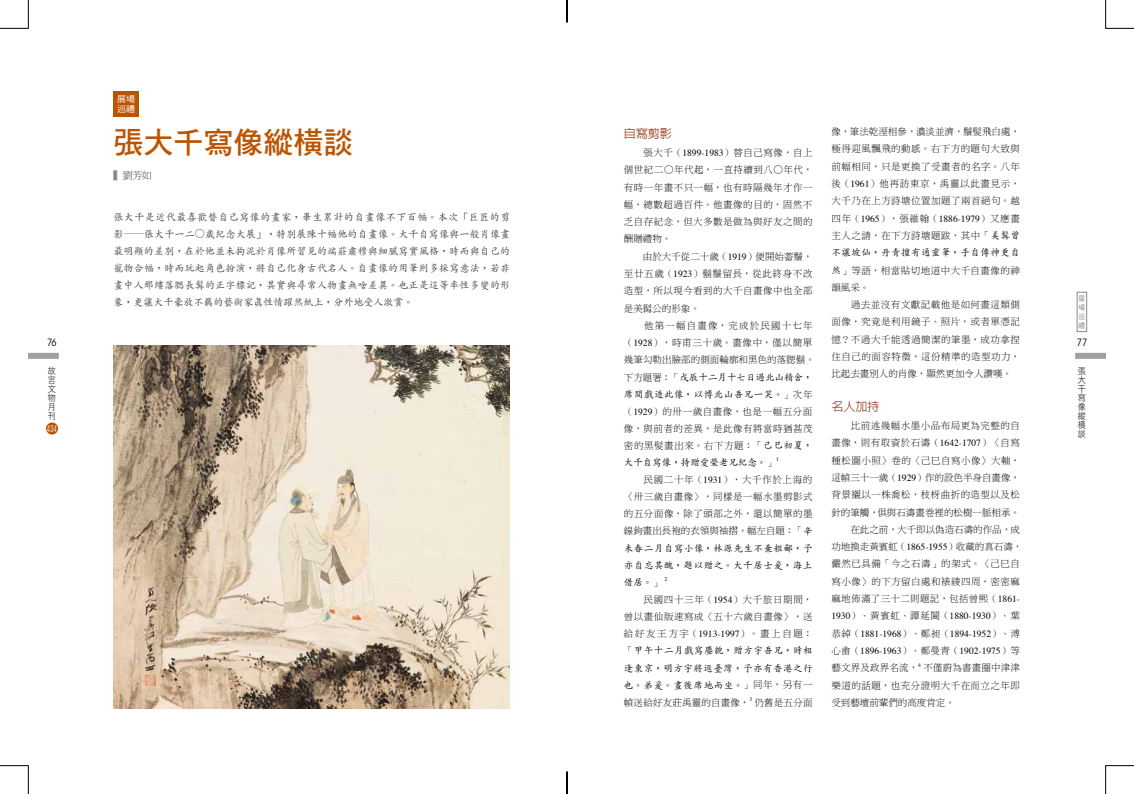
<style>
.page{position:relative;width:1134px;height:794px;background:#fff}
.page>*{position:absolute;margin:0;border:0;box-sizing:border-box;transform-origin:0 0}
.t1{font:30px "DF Hei Std W7";color:#bb5400}
.t2{font:500 12px "AR Hei B5";color:#954025}
.t3{font:500 10px/17px "AR Kai B5";color:#3e3a39;text-align:justify}
.t4{font:condensed 10px "ITC Avant Garde Std";color:#000}
.t5{font:10px "DF Ming Std W3";color:#3e3a39}
.t6{font:9.5px/17.3px "DF Ming Std W3";letter-spacing:.05em;color:#000;text-align:justify}
.t7{font:500 9.5px/17.1px "AR Kai B5";letter-spacing:.055em;color:#000;text-align:justify}
.t8{font:9.5px/17.3px "Times";color:#000;text-align:justify}
.t9{font:500 9.5px/17.1px "AR Kai B5";letter-spacing:.03em;color:#000}
.t10{font:9.5px "DF Ming Std W3";letter-spacing:.02em;color:#000}
.t11{font:500 9.5px "AR Kai B5";color:#000}
.t12{font:9px/9px "DF Hei Std W3";color:#000;scale:.9 1}
.t13{font:condensed 9px "ITC Avant Garde Std";color:#fff;scale:.7 1}
.t14{font:8.6px/10px "DF Hei Std W5";color:#fff;scale:1.05 1}
.t15{font:7px/9.1px "DF Hei Std W5";color:#898989;text-align:justify;scale:.95 1}
.t16{font:5.5px "Times";color:#000}
.s1{font-family:"Times"}
.s2{font-family:"AR Kai B5";font-weight:500}
.s3{font-family:"DF Ming Std W3"}
.s4{font-family:"DF Ming Std W3";font-weight:400}
.s5{color:#898989}
</style>
<div class="page">
<div style="left:1075px;top:353px;width:31px;height:6px;background:#9fa0a0"></div>
<div style="left:28px;top:353px;width:31px;height:6px;background:#9fa0a0"></div>
<div style="left:46px;top:422px;width:12px;height:12px;background:#bb5400;border-radius:50%"></div>
<div style="left:1077px;top:292px;width:10px;height:40px;border:1px solid #898989"></div>
<img style="left:113px;top:346px;width:397px;height:362px">
<div style="left:113px;top:91px;width:26px;height:25px;background:#bb5400"></div>
<svg style="left:0;top:0;width:29px;height:29px"></svg>
<svg style="left:0;top:765px;width:29px;height:29px"></svg>
<svg style="left:1105px;top:0;width:29px;height:29px"></svg>
<svg style="left:1105px;top:765px;width:29px;height:29px"></svg>
<svg style="left:567px;top:0;width:1px;height:22px"></svg>
<svg style="left:567px;top:771px;width:1px;height:23px"></svg>
<p class="t14" style="left:117px;top:93px;width:19px">展場巡禮</p>
<p class="t6" style="left:831px;top:123px;width:190px">像，筆法乾溼相參，濃淡並濟，鬚髮飛白處，極得迎風飄飛的動感。右下方的題句大致與前幅相同，只是更換了受畫者的名字。八年後（<span class="s1">1961</span>）他再訪東京，禹靈以此畫見示，大千乃在上方詩塘位置加題了兩首絕句。越四年（<span class="s1">1965</span>），張維翰（<span class="s1">1886-1979</span>）又應畫主人之請，在下方詩塘題跋，其中「<span class="s2">美髯曾</span></p>
<p class="t7" style="left:831px;top:244px;width:190px">不讓坡仙，丹青擅有通靈筆，手自傳神更自</p>
<p class="t6" style="left:831px;top:261px;width:190px;text-align:left"><span class="s2">然</span>」等語，相當貼切地道中大千自畫像的神韻風采。<br>　　過去並沒有文獻記載他是如何畫這類側面像，究竟是利用鏡子、照片，或者單憑記憶？不過大千能透過簡潔的筆墨，成功拿捏住自己的面容特徵，這份精準的造型功力，比起去畫別人的肖像，顯然更加令人讚嘆。</p>
<p class="t2" style="left:831px;top:401px;width:49px">名人加持</p>
<p class="t6" style="left:831px;top:417px;width:192px;text-align:left">　　比前述幾幅水墨小品布局更為完整的自畫像，則有取資於石濤（<span class="s1">1642-1707</span>）〈自寫種松圖小照〉卷的〈己巳自寫小像〉大軸，這幀三十一歲（<span class="s1">1929</span>）作的設色半身自畫像，背景襯以一株喬松，枝枒曲折的造型以及松針的筆觸，俱與石濤畫卷裡的松樹一脈相承。　　在此之前，大千即以偽造石濤的作品，成功地換走黃賓虹（<span class="s1">1865-1955</span>）收藏的真石濤，儼然已具備「今之石濤」的架式。〈己巳自寫小像〉的下方留白處和裱綾四周，密密麻麻地佈滿了三十二則題記，包括曾熙（<span class="s1">1861-</span></p>
<p class="t8" style="left:831px;top:606px;width:190px">1930<span class="s3">）、黃賓虹、譚延闓（</span>1880-1930<span class="s3">）、葉恭綽（</span>1881-1968<span class="s3">）、鄭昶（</span>1894-1952<span class="s3">）、溥心畬（</span>1896-1963<span class="s3">）、鄭曼青（</span>1902-1975<span class="s3">）等</span></p>
<p class="t10" style="left:831px;top:662px;width:88px">藝文界及政界名流，</p>
<p class="t16" style="left:918px;top:659px;width:4px">4</p>
<p class="t2" style="left:624px;top:128px;width:49px">自寫剪影</p>
<p class="t6" style="left:624px;top:144px;width:192px;text-align:left">　　張大千（<span class="s1">1899-1983</span>）替自己寫像，自上個世紀二○年代起，一直持續到八○年代，有時一年畫不只一幅，也有時隔幾年才作一幅，總數超過百件。他畫像的目的，固然不乏自存紀念，但大多數是做為與好友之間的酬贈禮物。<br>　　由於大千從二十歲（<span class="s1">1919</span>）便開始蓄鬚，至廿五歲（<span class="s1">1923</span>）鬍鬚留長，從此終身不改造型，所以現今看到的大千自畫像中也全部是美髯公的形象。<br>　　他第一幅自畫像，完成於民國十七年（<span class="s1">1928</span>），時甫三十歲。畫像中，僅以簡單幾筆勾勒出臉部的側面輪廓和黑色的落腮鬍。</p>
<p class="t9" style="left:624px;top:368px;width:190px"><span class="s4">下方題署：「</span>戊辰十二月十七日過北山精舍，席間戲造此像，以博北山吾兄一笑。<span class="s4">」次年</span></p>
<p class="t6" style="left:624px;top:402px;width:190px">（<span class="s1">1929</span>）的卅一歲自畫像，也是一幅五分面像，與前者的差異，是此像有將當時猶甚茂密的黑髮畫出來。右下方題：「<span class="s2">己巳初夏，</span></p>
<p class="t11" style="left:624px;top:458px;width:153px">大千自寫像，持贈愛榮老兄紀念。<span class="s4">」</span></p>
<p class="t16" style="left:776px;top:454px;width:4px">1</p>
<p class="t6" style="left:624px;top:471px;width:190px">　　民國二十年（<span class="s1">1931</span>），大千作於上海的〈卅三歲自畫像〉，同樣是一幅水墨剪影式的五分面像，除了頭部之外，還以簡單的墨線鉤畫出長袍的衣領與袖摺。幅左自題：「<span class="s2">辛</span></p>
<p class="t7" style="left:624px;top:539px;width:190px">未春二月自寫小像，林源先生不棄粗鄙，予亦自忘其醜，題以贈之。大千居士爰，海上借居。<span class="s4">」</span></p>
<h1 class="t1" style="left:113px;top:126px;width:242px">張大千寫像縱橫談</h1>
<p class="t5" style="left:113px;top:170px;width:40px"><span class="s5">▍</span>劉芳如</p>
<p class="t3" style="left:113px;top:208px;width:398px">張大千是近代最喜歡替自己寫像的畫家，畢生累計的自畫像不下百幅。本次「巨匠的剪影<span class="s4">─</span>張大千一二<span class="s4">○</span>歲紀念大展」，特別展陳十幅他的自畫像。大千自寫像與一般肖像畫最明顯的差別，在於他並未拘泥於肖像所習見的端莊肅穆與細膩寫實風格，時而與自己的寵物合幅，時而玩起角色扮演，將自己化身古代名人。自畫像的用筆則多採寫意法，若非畫中人那縷落腮長髯的正字標記，其實與尋常人物畫無啥差異。也正是這等率性多變的形象，更讓大千豪放不羈的藝術家真性情躍然紙上，分外地受人激賞。</p>
<p class="t15" style="left:1078px;top:293px;width:8px">展場巡禮</p>
<p class="t4" style="left:47px;top:337px;width:11px">76</p>
<p class="t4" style="left:1077px;top:337px;width:12px">77</p>
<p class="t12" style="left:48px;top:366px;width:10px">故宮文物月刊</p>
<p class="t12" style="left:1078px;top:366px;width:10px;text-align:justify">張大千寫像縱橫談</p>
<p class="t13" style="left:47px;top:423px;width:16px">434</p>
<p class="t16" style="left:664px;top:574px;width:4px">2</p>
<p class="t6" style="left:624px;top:591px;width:190px">　　民國四十三年（<span class="s1">1954</span>）大千旅日期間，曾以畫仙版速寫成〈五十六歲自畫像〉，送給好友王方宇（<span class="s1">1913-1997</span>）。畫上自題：</p>
<p class="t7" style="left:624px;top:642px;width:190px"><span class="s4">「</span>甲午十二月戲寫塵貌，贈方宇吾兄，時相逢東京，明方宇將返臺灣，予亦有香港之行也。弟爰。畫後席地而坐。<span class="s4">」同年，另有一</span></p>
<p class="t10" style="left:624px;top:697px;width:127px">幀送給好友莊禹靈的自畫像，</p>
<p class="t16" style="left:749px;top:694px;width:4px">3</p>
<p class="t6" style="left:755px;top:693px;width:59px">仍舊是五分面</p>
<p class="t6" style="left:831px;top:659px;width:190px;text-indent:92px">不僅蔚為書畫圈中津津樂道的話題，也充分證明大千在而立之年即受到藝壇前輩們的高度肯定。</p>
</div>
